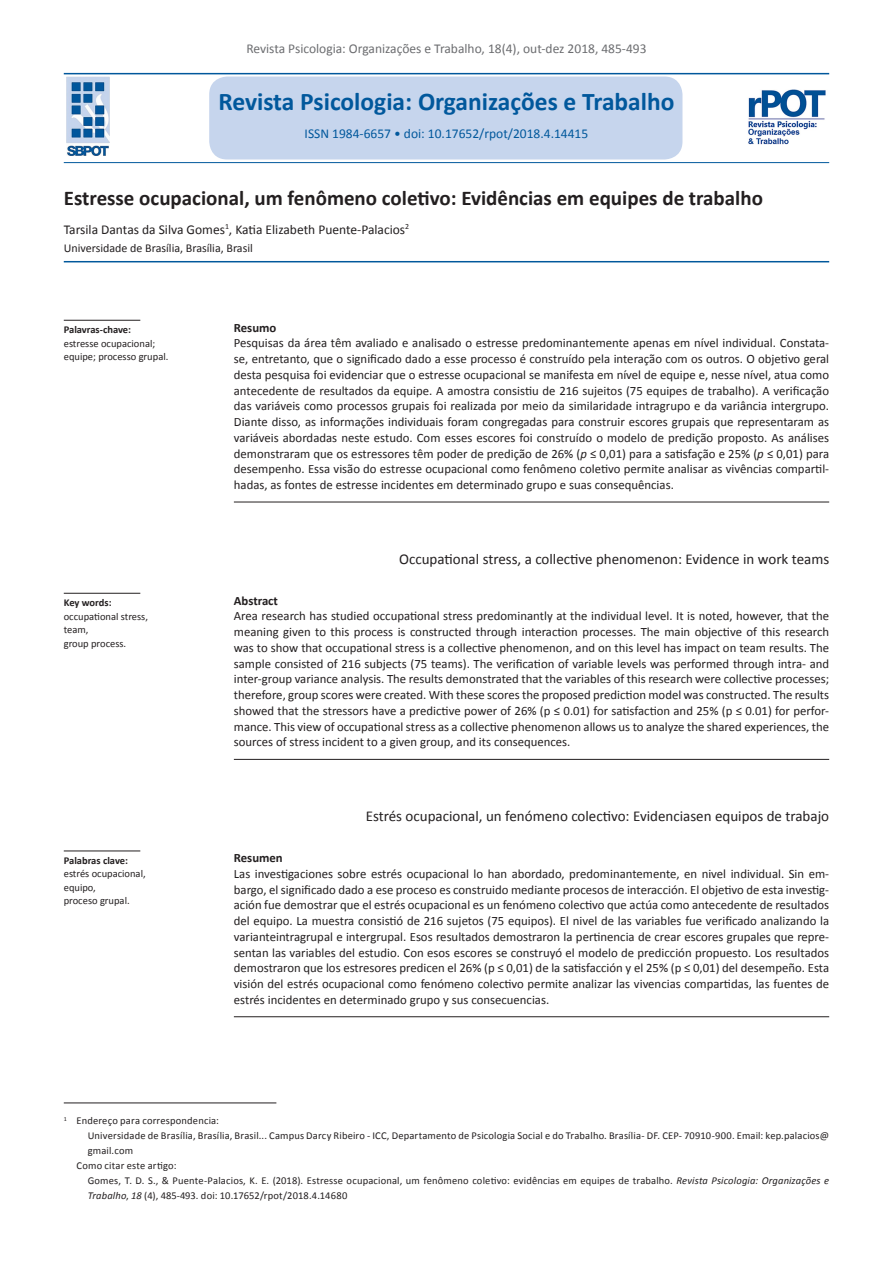
<style>
.page{position:relative;width:893px;height:1263px;background:#fff}
.page>*{position:absolute;margin:0;border:0;box-sizing:border-box;transform-origin:0 0}
.t1{font:700 25.5px "Calibri";color:#01589c}
.Título_artigo__Port{font:700 21px "Calibri";color:#231f20}
.Título_artigo__Ing{font:15px "Calibri";color:#231f20}
.t2{font:13.5px "Calibri";color:#6c6d70}
.Autores{font:13.5px "Calibri";color:#231f20}
.t3{font:13.5px "Calibri";color:#01589c}
.Resumo__Corpo{font:12.75px/15.8px "Calibri";color:#231f20;text-align:justify}
.Resumo__Título{font:700 12.75px "Calibri";color:#231f20}
.origem{font:12px "Calibri";color:#231f20}
.nota{font:10.5px/15px "Calibri";letter-spacing:.015em;color:#231f20}
.Resumo__Título_p-ch{font:10.5px/13.5px "Calibri";color:#231f20}
.s1{font-weight:700}
.s2{font-style:italic}
</style>
<div class="page">
<hr style="left:64px;top:261px;width:765px;height:1px;background:#01589c">
<hr style="left:234px;top:502px;width:595px;height:1px;background:#231f20">
<hr style="left:234px;top:759px;width:595px;height:1px;background:#231f20">
<hr style="left:234px;top:1016px;width:595px;height:1px;background:#231f20">
<hr style="left:64px;top:1103px;width:212px;height:1px;background:#231f20">
<hr style="left:64px;top:320px;width:76px;height:1px;background:#231f20">
<hr style="left:64px;top:593px;width:76px;height:1px;background:#231f20">
<hr style="left:64px;top:851px;width:76px;height:1px;background:#231f20">
<div style="left:209px;top:77px;width:473px;height:82px;background:#c6d5ed;border-radius:18px"></div>
<hr style="left:64px;top:73px;width:765px;height:1px;background:#01589c">
<hr style="left:64px;top:162px;width:765px;height:1px;background:#01589c">
<img style="left:748px;top:90px;width:78px;height:55px">
<img style="left:66px;top:76px;width:43px;height:80px">
<p class="t2" style="left:246px;top:40px;width:402px">Revista Psicologia: Organizações e Trabalho, 18(4), out-dez 2018, 485-493</p>
<p class="t1" style="left:218px;top:85px;width:458px">Revista Psicologia: Organizações e Trabalho</p>
<p class="t3" style="left:305px;top:125px;width:285px">ISSN 1984-6657 • doi: 10.17652/rpot/2018.4.14415</p>
<p class="Título_artigo__Port" style="left:64px;top:184px;width:701px">Estresse ocupacional, um fenômeno coletivo: Evidências em equipes de trabalho</p>
<p class="Autores" style="left:64px;top:221px;width:347px">Tarsila Dantas da Silva Gomes<sup>1</sup>, Katia Elizabeth Puente-Palacios<sup>2</sup></p>
<p class="origem" style="left:64px;top:241px;width:191px">Universidade de Brasília, Brasília, Brasil</p>
<p class="Resumo__Título_p-ch" style="left:64px;top:323px;width:106px"><span class="s1">Palavras-chave: </span>estresse ocupacional; equipe; processo grupal.</p>
<p class="Resumo__Título" style="left:234px;top:319px;width:44px">Resumo</p>
<p class="Resumo__Corpo" style="left:234px;top:335px;width:597px">Pesquisas da área têm avaliado e analisado o estresse predominantemente apenas em nível individual. Constata&shy;se, entretanto, que o significado dado a esse processo é construído pela interação com os outros. O objetivo geral desta pesquisa foi evidenciar que o estresse ocupacional se manifesta em nível de equipe e, nesse nível, atua como antecedente de resultados da equipe. A amostra consistiu de 216 sujeitos (75 equipes de trabalho). A verificação das variáveis como processos grupais foi realizada por meio da similaridade intragrupo e da variância intergrupo.<br>Diante disso, as informações individuais foram congregadas para construir escores grupais que representaram as variáveis abordadas neste estudo. Com esses escores foi construído o modelo de predição proposto. As análises demonstraram que os estressores têm poder de predição de 26% (<span class="s2">p</span> ≤ 0,01) para a satisfação e 25% (<span class="s2">p</span> ≤ 0,01) para desempenho. Essa visão do estresse ocupacional como fenômeno coletivo permite analisar as vivências compartil&shy;hadas, as fontes de estresse incidentes em determinado grupo e suas consequências.</p>
<p class="Título_artigo__Ing" style="left:399px;top:549px;width:432px">Occupational stress, a collective phenomenon: Evidence in work teams</p>
<p class="Resumo__Título_p-ch" style="left:64px;top:596px;width:86px"><span class="s1">Key words: </span>occupational stress, team,<br>group process.</p>
<p class="Resumo__Título" style="left:234px;top:592px;width:46px">Abstract</p>
<p class="Resumo__Corpo" style="left:234px;top:608px;width:597px">Area research has studied occupational stress predominantly at the individual level. It is noted, however, that the meaning given to this process is constructed through interaction processes. The main objective of this research was to show that occupational stress is a collective phenomenon, and on this level has impact on team results. The sample consisted of 216 subjects (75 teams). The verification of variable levels was performed through intra- and inter-group variance analysis. The results demonstrated that the variables of this research were collective processes; therefore, group scores were created. With these scores the proposed prediction model was constructed. The results showed that the stressors have a predictive power of 26% (p ≤ 0.01) for satisfaction and 25% (p ≤ 0.01) for perfor&shy;mance. This view of occupational stress as a collective phenomenon allows us to analyze the shared experiences, the sources of stress incident to a given group, and its consequences.</p>
<p class="Título_artigo__Ing" style="left:366px;top:807px;width:465px">Estrés ocupacional, un fenómeno colectivo: Evidenciasen equipos de trabajo</p>
<p class="Resumo__Título_p-ch" style="left:64px;top:854px;width:83px"><span class="s1">Palabras clave: </span>estrés ocupacional, equipo,<br>proceso grupal.</p>
<p class="Resumo__Título" style="left:234px;top:850px;width:50px">Resumen</p>
<p class="Resumo__Corpo" style="left:234px;top:866px;width:597px">Las investigaciones sobre estrés ocupacional lo han abordado, predominantemente, en nivel individual. Sin em&shy;bargo, el significado dado a ese proceso es construido mediante procesos de interacción. El objetivo de esta investig&shy;ación fue demostrar que el estrés ocupacional es un fenómeno colectivo que actúa como antecedente de resultados del equipo. La muestra consistió de 216 sujetos (75 equipos). El nivel de las variables fue verificado analizando la varianteintragrupal e intergrupal. Esos resultados demostraron la pertinencia de crear escores grupales que repre&shy;sentan las variables del estudio. Con esos escores se construyó el modelo de predicción propuesto. Los resultados demostraron que los estresores predicen el 26% (p ≤ 0,01) de la satisfacción y el 25% (p ≤ 0,01) del desempeño. Esta visión del estrés ocupacional como fenómeno colectivo permite analizar las vivencias compartidas, las fuentes de estrés incidentes en determinado grupo y sus consecuencias.</p>
<p class="nota" style="left:64px;top:1113px;width:157px"><sup>1</sup> Endereço para correspondencia:</p>
<p class="nota" style="left:88px;top:1128px;width:743px">Universidade de Brasília, Brasília, Brasil... Campus Darcy Ribeiro - ICC, Departamento de Psicologia Social e do Trabalho. Brasília- DF. CEP- 70910-900. Email: kep.palacios@ gmail.com</p>
<p class="nota" style="left:77px;top:1158px;width:101px">Como citar este artigo:</p>
<p class="nota" style="left:88px;top:1173px;width:743px">Gomes, T. D. S., &amp; Puente-Palacios, K. E. (2018). Estresse ocupacional, um fenômeno coletivo: evidências em equipes de trabalho. <span class="s2">Revista Psicologia: Organizações e<br>Trabalho</span>, <span class="s2">18</span> (4), 485-493. doi: 10.17652/rpot/2018.4.14680</p>
</div>
